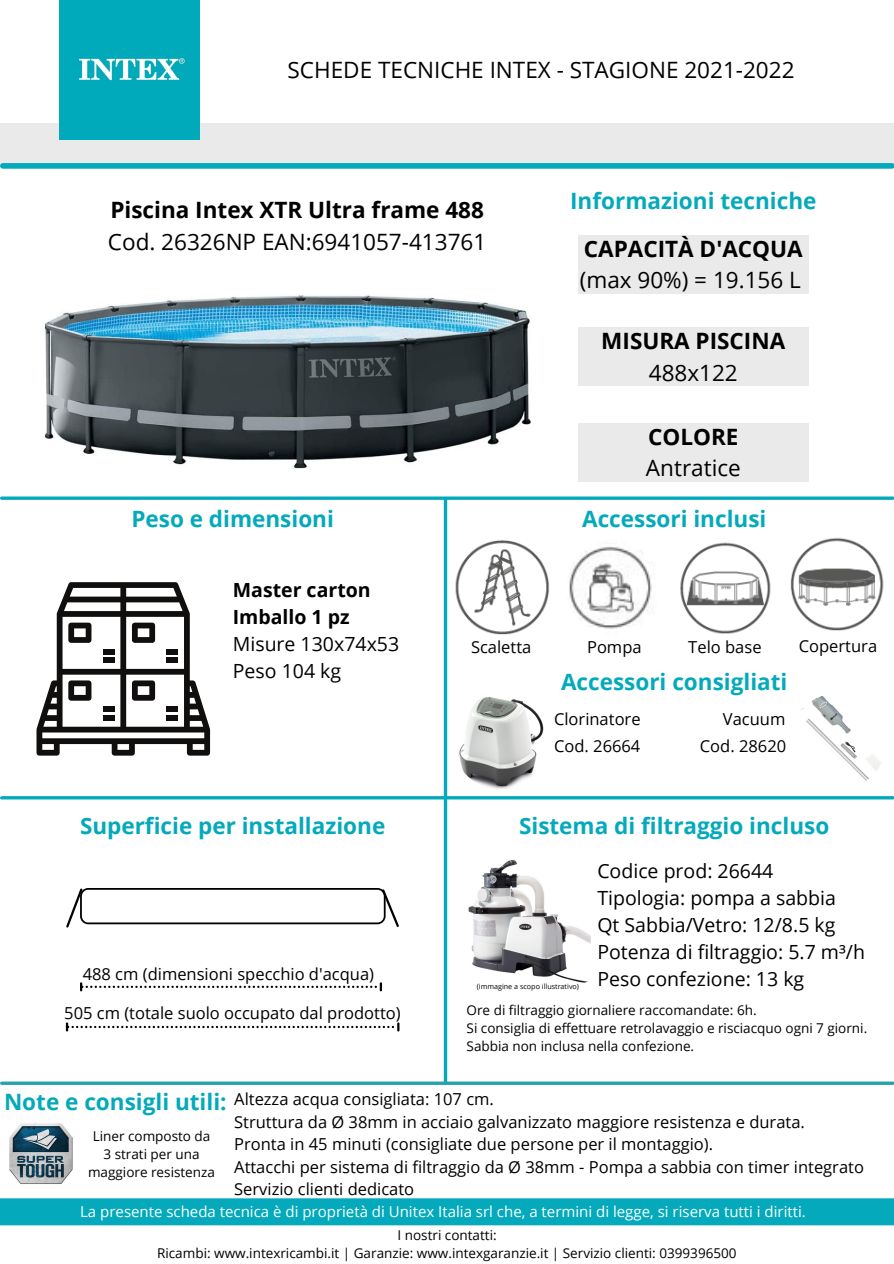
<style>
.page{position:relative;width:894px;height:1264px;background:#fff}
.page>*{position:absolute;margin:0;border:0;box-sizing:border-box;transform-origin:0 0}
.t1{font:700 22.5px "Open Sans";color:#04aabb}
.t2{font:22.5px "Open Sans";color:#000}
.t3{font:700 22.5px "Open Sans";color:#000}
.t4{font:19.5px "Open Sans";color:#000}
.t5{font:700 19.5px "Open Sans";color:#000}
.t6{font:16.5px "Open Sans";color:#000}
.t7{font:15px "Open Sans";color:#fff}
.t8{font:13.5px/18px "Open Sans";color:#000;text-align:center}
.t9{font:7.2px "Open Sans";color:#000}
</style>
<div class="page">
<div style="left:0;top:123px;width:893px;height:44px;background:#eaeaea"></div>
<img style="left:59px;top:0;width:140px;height:140px">
<div style="left:3px;top:163px;width:888px;height:6px;background:#04aabb"></div>
<div style="left:577px;top:235px;width:231px;height:59px;background:#eaeaea"></div>
<div style="left:577px;top:328px;width:231px;height:58px;background:#eaeaea"></div>
<div style="left:577px;top:423px;width:231px;height:59px;background:#eaeaea"></div>
<svg style="left:2px;top:496px;width:890px;height:4px;background:#2ab7c5"></svg>
<hr style="left:2px;top:796px;width:890px;height:3px;background:#04aabb">
<svg style="left:443px;top:498px;width:4px;height:583px;background:#36bbc8"></svg>
<hr style="left:2px;top:1081px;width:890px;height:3px;background:#26a2ac">
<img style="left:46px;top:295px;width:484px;height:174px">
<svg style="left:36px;top:582px;width:174px;height:173px"></svg>
<div style="left:103px;top:648px;width:12px;height:6px;background:#100f0d"></div>
<div style="left:103px;top:657px;width:12px;height:6px;background:#100f0d"></div>
<div style="left:103px;top:706px;width:12px;height:6px;background:#100f0d"></div>
<div style="left:103px;top:715px;width:12px;height:6px;background:#100f0d"></div>
<div style="left:167px;top:706px;width:11px;height:6px;background:#100f0d"></div>
<div style="left:167px;top:715px;width:11px;height:6px;background:#100f0d"></div>
<div style="left:167px;top:648px;width:11px;height:6px;background:#100f0d"></div>
<div style="left:167px;top:657px;width:11px;height:6px;background:#100f0d"></div>
<svg style="left:66px;top:888px;width:333px;height:40px"></svg>
<svg style="left:66px;top:1022px;width:333px;height:9px"></svg>
<svg style="left:80px;top:982px;width:302px;height:9px"></svg>
<div style="left:0;top:1198px;width:893px;height:27px;background:#04aabb"></div>
<img style="left:3px;top:1115px;width:77px;height:77px;border-radius:5px">
<img style="left:468px;top:860px;width:122px;height:122px;border-radius:8px">
<img style="left:452px;top:539px;width:97px;height:97px;border-radius:50%">
<img style="left:566px;top:539px;width:96px;height:97px;border-radius:50%">
<img style="left:676px;top:539px;width:97px;height:97px;border-radius:50%">
<img style="left:789px;top:535px;width:97px;height:97px;border-radius:50%">
<img style="left:452px;top:693px;width:97px;height:96px;border-radius:50%">
<img style="left:789px;top:693px;width:97px;height:96px;border-radius:50%">
<p class="t2" style="left:287px;top:54px;width:508px">SCHEDE TECNICHE INTEX - STAGIONE 2021-2022</p>
<p class="t3" style="left:110px;top:194px;width:375px">Piscina Intex XTR Ultra frame 488</p>
<p class="t2" style="left:108px;top:225px;width:380px">Cod. 26326NP EAN:6941057-413761</p>
<p class="t1" style="left:570px;top:185px;width:248px">Informazioni tecniche</p>
<p class="t3" style="left:583px;top:233px;width:220px">CAPACITÀ D'ACQUA</p>
<p class="t2" style="left:579px;top:264px;width:222px">(max 90%) = 19.156 L</p>
<p class="t3" style="left:601px;top:325px;width:185px">MISURA PISCINA</p>
<p class="t2" style="left:648px;top:356px;width:90px">488x122</p>
<p class="t3" style="left:648px;top:420px;width:92px">COLORE</p>
<p class="t2" style="left:645px;top:452px;width:96px">Antratice</p>
<p class="t1" style="left:131px;top:503px;width:204px">Peso e dimensioni</p>
<p class="t1" style="left:582px;top:503px;width:186px">Accessori inclusi</p>
<p class="t5" style="left:233px;top:576px;width:139px">Master carton</p>
<p class="t5" style="left:233px;top:603px;width:118px">Imballo 1 pz</p>
<p class="t4" style="left:233px;top:630px;width:168px">Misure 130x74x53</p>
<p class="t4" style="left:233px;top:657px;width:110px">Peso 104 kg</p>
<p class="t1" style="left:80px;top:809px;width:307px">Superficie per installazione</p>
<p class="t6" style="left:83px;top:962px;width:293px">488 cm (dimensioni specchio d'acqua)</p>
<p class="t6" style="left:64px;top:1001px;width:338px">505 cm (totale suolo occupato dal prodotto)</p>
<p class="t6" style="left:471px;top:635px;width:62px">Scaletta</p>
<p class="t6" style="left:587px;top:635px;width:56px">Pompa</p>
<p class="t6" style="left:688px;top:635px;width:75px">Telo base</p>
<p class="t6" style="left:798px;top:634px;width:80px">Copertura</p>
<p class="t1" style="left:561px;top:666px;width:228px">Accessori consigliati</p>
<p class="t6" style="left:554px;top:707px;width:88px">Clorinatore</p>
<p class="t6" style="left:554px;top:734px;width:88px">Cod. 26664</p>
<p class="t6" style="left:722px;top:707px;width:64px">Vacuum</p>
<p class="t6" style="left:699px;top:734px;width:88px">Cod. 28620</p>
<p class="t1" style="left:519px;top:809px;width:312px">Sistema di filtraggio incluso</p>
<p class="t4" style="left:597px;top:857px;width:177px">Codice prod: 26644</p>
<p class="t4" style="left:597px;top:884px;width:240px">Tipologia: pompa a sabbia</p>
<p class="t4" style="left:597px;top:911px;width:239px">Qt Sabbia/Vetro: 12/8.5 kg</p>
<p class="t4" style="left:597px;top:938px;width:269px">Potenza di filtraggio: 5.7 m³/h</p>
<p class="t4" style="left:597px;top:965px;width:208px">Peso confezione: 13 kg</p>
<p class="t9" style="left:476px;top:981px;width:104px">(immagine a scopo illustrativo)</p>
<p class="t8" style="left:466px;top:1000px;width:291px">Ore di filtraggio giornaliere raccomandate: 6h.</p>
<p class="t8" style="left:466px;top:1018px;width:402px">Si consiglia di effettuare retrolavaggio e risciacquo ogni 7 giorni.</p>
<p class="t8" style="left:466px;top:1036px;width:229px">Sabbia non inclusa nella confezione.</p>
<p class="t1" style="left:4px;top:1086px;width:224px">Note e consigli utili:</p>
<p class="t8" style="left:93px;top:1126px;width:119px">Liner composto da</p>
<p class="t8" style="left:88px;top:1144px;width:128px">3 strati per una maggiore resistenza</p>
<p class="t6" style="left:234px;top:1087px;width:261px">Altezza acqua consigliata: 107 cm.</p>
<p class="t6" style="left:234px;top:1109px;width:572px">Struttura da Ø 38mm in acciaio galvanizzato maggiore resistenza e durata.</p>
<p class="t6" style="left:234px;top:1132px;width:480px">Pronta in 45 minuti (consigliate due persone per il montaggio).</p>
<p class="t6" style="left:234px;top:1155px;width:631px">Attacchi per sistema di filtraggio da Ø 38mm - Pompa a sabbia con timer integrato</p>
<p class="t6" style="left:234px;top:1177px;width:181px">Servizio clienti dedicato</p>
<p class="t7" style="left:80px;top:1200px;width:727px">La presente scheda tecnica è di proprietà di Unitex Italia srl che, a termini di legge, si riserva tutti i diritti.</p>
<p class="t8" style="left:397px;top:1226px;width:101px">I nostri contatti:</p>
<p class="t8" style="left:157px;top:1244px;width:581px">Ricambi: www.intexricambi.it | Garanzie: www.intexgaranzie.it | Servizio clienti: 0399396500</p>
</div>
